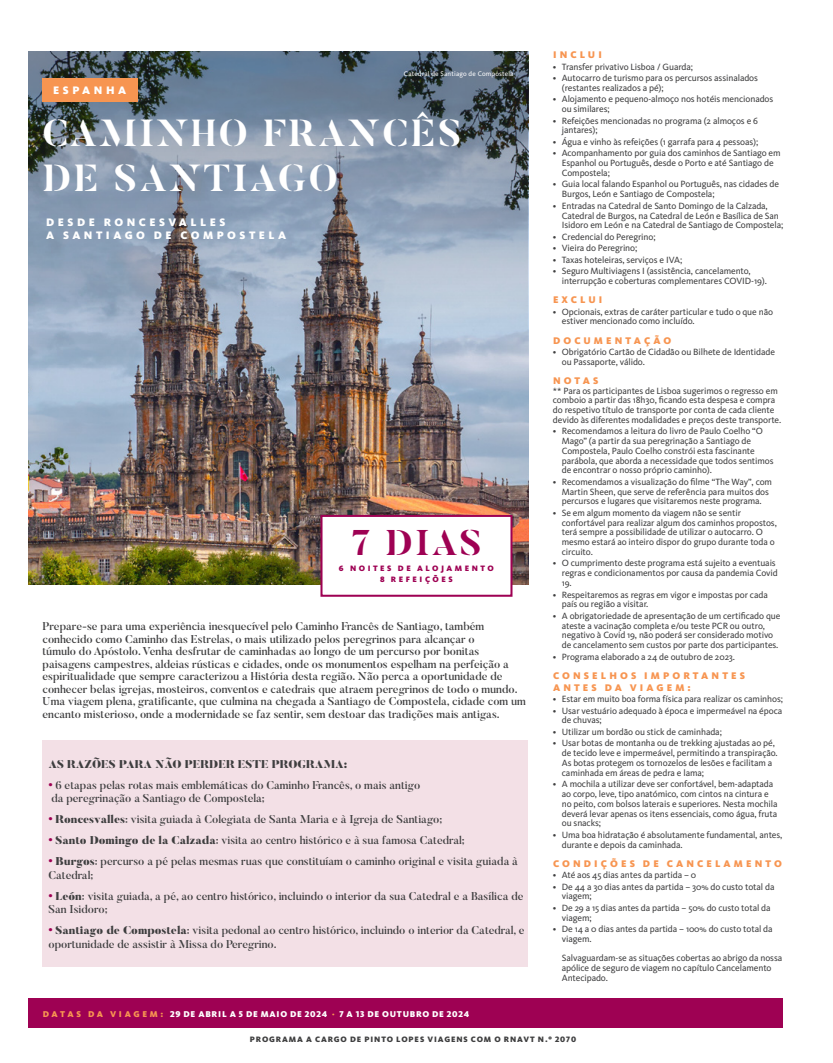
<style>
.page{position:relative;width:833px;height:1063px;background:#fff}
.page>*{position:absolute;margin:0;border:0;box-sizing:border-box;transform-origin:0 0}
.Titulo_branco{font:700 37.5px/45px "Butler Stencil";letter-spacing:.075em;color:#fff}
.Selo_Dias{font:700 35.5px "Butler Stencil";color:#9e0153}
.Texto_Intro{font:500 11.25px/12.5px "Butler";color:#3e3e3f}
.INFO_EXTRA{font:900 11.25px "Kievit OT";letter-spacing:.31em;color:#fff}
.Texto_Intro-2{font:900 11.25px "Butler";color:#3e3e3f}
.Localizacao{font:900 11.25px "Kievit OT";letter-spacing:.31em;color:#fff}
.Bullets_Titulo{font:900 10px/12px "Kievit OT";letter-spacing:.31em;color:#f79551}
.Bullets_Titulo-2{font:9.38px/9.8px "Kievit OT";letter-spacing:-.01em;color:#3e3e3f}
.Datas_Titulo{font:900 8.75px "Kievit OT";letter-spacing:.085em;color:#fff}
.Numero_Pagina{font:900 8.12px "Kievit OT";letter-spacing:.11em;color:#3e3e3f}
.Selo_alojamneto_refeicoes{font:900 8.12px/11.2px "Kievit OT";letter-spacing:.31em;color:#9e0153;text-align:center}
.Legenda{font:6.88px "Kievit OT";letter-spacing:.025em;color:#fff}
.s1{font-family:"Kievit OT";font-weight:900;font-size:15px;color:#9e0153}
.s2{font-weight:900}
.s3{color:#f79551}
</style>
<div class="page">
<img style="left:29px;top:51px;width:499px;height:535px">
<div style="left:29px;top:999px;width:754px;height:29px;background:#9e0153"></div>
<div style="left:43px;top:79px;width:95px;height:23px;background:#f79551"></div>
<div style="left:320px;top:515px;width:192px;height:82px;background:#fff;border:2px solid #9e0153"></div>
<div style="left:43px;top:741px;width:485px;height:226px;background:#f3e0e6"></div>
<p class="Localizacao" style="left:53px;top:84px;width:74px">ESPANHA</p>
<p class="Legenda" style="left:404px;top:69px;width:111px">Catedral de Santiago de Compostela</p>
<p class="Titulo_branco" style="left:43px;top:111px;width:420px">CAMINHO FRANCÊS<br>DE SANTIAGO</p>
<p class="INFO_EXTRA" style="left:46px;top:215px;width:181px">DESDE RONCESVALLES</p>
<p class="INFO_EXTRA" style="left:46px;top:229px;width:242px">A SANTIAGO DE COMPOSTELA</p>
<p class="Selo_Dias" style="left:351px;top:520px;width:132px">7 DIAS</p>
<p class="Selo_alojamneto_refeicoes" style="left:339px;top:562px;width:156px">6 NOITES DE ALOJAMENTO<br>8 REFEIÇÕES</p>
<p class="Texto_Intro" style="left:43px;top:620px;width:485px">Prepare-se para uma experiência inesquecível pelo Caminho Francês de Santiago, também conhecido como Caminho das Estrelas, o mais utilizado pelos peregrinos para alcançar o<br>túmulo do Apóstolo. Venha desfrutar de caminhadas ao longo de um percurso por bonitas paisagens campestres, aldeias rústicas e cidades, onde os monumentos espelham na perfeição a espiritualidade que sempre caracterizou a História desta região. Não perca a oportunidade de conhecer belas igrejas, mosteiros, conventos e catedrais que atraem peregrinos de todo o mundo.<br>Uma viagem plena, gratificante, que culmina na chegada a Santiago de Compostela, cidade com um encanto misterioso, onde a modernidade se faz sentir, sem destoar das tradições mais antigas.</p>
<p class="Texto_Intro-2" style="left:49px;top:757px;width:300px">AS RAZÕES PARA NÃO PERDER ESTE PROGRAMA:</p>
<p class="Texto_Intro" style="left:49px;top:779px;width:373px"><span class="s1">·</span> 6 etapas pelas rotas mais emblemáticas do Caminho Francês, o mais antigo</p>
<p class="Texto_Intro" style="left:51px;top:792px;width:215px">da peregrinação a Santiago de Compostela;</p>
<p class="Texto_Intro" style="left:49px;top:813px;width:395px"><span class="s1">·</span> <span class="s2">Roncesvalles</span>: visita guiada à Colegiata de Santa Maria e à Igreja de Santiago;</p>
<p class="Texto_Intro" style="left:49px;top:834px;width:417px"><span class="s1">·</span> <span class="s2">Santo Domingo de la Calzada</span>: visita ao centro histórico e à sua famosa Catedral;</p>
<p class="Texto_Intro" style="left:49px;top:855px;width:471px;line-height:13.5px"><span class="s1">·</span> <span class="s2">Burgos</span>: percurso a pé pelas mesmas ruas que constituíam o caminho original e visita guiada à<br>Catedral;</p>
<p class="Texto_Intro" style="left:49px;top:889px;width:476px;line-height:13.5px"><span class="s1">·</span> <span class="s2">León</span>: visita guiada, a pé, ao centro histórico, incluindo o interior da sua Catedral e a Basílica de<br>San Isidoro;</p>
<p class="Texto_Intro" style="left:49px;top:924px;width:477px;line-height:13.5px"><span class="s1">·</span> <span class="s2">Santiago de Compostela</span>: visita pedonal ao centro histórico, incluindo o interior da Catedral, e oportunidade de assistir à Missa do Peregrino.</p>
<p class="Datas_Titulo" style="left:43px;top:1008px;width:428px"><span class="s3">D A T A S D A V I A G E M :</span> 29 DE ABRIL A 5 DE MAIO DE 2024 <span class="s3">·</span> 7 A 13 DE OUTUBRO DE 2024</p>
<p class="Bullets_Titulo" style="left:553px;top:49px;width:50px">INCLUI</p>
<p class="Bullets_Titulo-2" style="left:553px;top:62px;width:142px">• Transfer privativo Lisboa / Guarda;</p>
<p class="Bullets_Titulo-2" style="left:562px;top:73px;width:198px;text-indent:-9px">• Autocarro de turismo para os percursos assinalados (restantes realizados a pé);</p>
<p class="Bullets_Titulo-2" style="left:562px;top:94px;width:213px;text-indent:-9px">• Alojamento e pequeno-almoço nos hotéis mencionados ou similares;</p>
<p class="Bullets_Titulo-2" style="left:562px;top:116px;width:198px;text-indent:-9px">• Refeições mencionadas no programa (2 almoços e 6 jantares);</p>
<p class="Bullets_Titulo-2" style="left:553px;top:137px;width:207px">• Água e vinho às refeições (1 garrafa para 4 pessoas);</p>
<p class="Bullets_Titulo-2" style="left:562px;top:148px;width:220px;text-indent:-9px">• Acompanhamento por guia dos caminhos de Santiago em<br>Espanhol ou Português, desde o Porto e até Santiago de<br>Compostela;</p>
<p class="Bullets_Titulo-2" style="left:562px;top:179px;width:219px;text-indent:-9px">• Guia local falando Espanhol ou Português, nas cidades de<br>Burgos, León e Santiago de Compostela;</p>
<p class="Bullets_Titulo-2" style="left:562px;top:201px;width:223px;text-indent:-9px">• Entradas na Catedral de Santo Domingo de la Calzada,<br>Catedral de Burgos, na Catedral de León e Basílica de San<br>Isidoro em León e na Catedral de Santiago de Compostela;</p>
<p class="Bullets_Titulo-2" style="left:553px;top:232px;width:104px">• Credencial do Peregrino;</p>
<p class="Bullets_Titulo-2" style="left:553px;top:243px;width:86px">• Vieira do Peregrino;</p>
<p class="Bullets_Titulo-2" style="left:553px;top:255px;width:131px">• Taxas hoteleiras, serviços e IVA;</p>
<p class="Bullets_Titulo-2" style="left:562px;top:266px;width:206px;text-indent:-9px">• Seguro Multiviagens I (assistência, cancelamento, interrupção e coberturas complementares COVID-19).</p>
<p class="Bullets_Titulo" style="left:553px;top:294px;width:51px">EXCLUI</p>
<p class="Bullets_Titulo-2" style="left:562px;top:307px;width:213px;text-indent:-9px">• Opcionais, extras de caráter particular e tudo o que não estiver mencionado como incluído.</p>
<p class="Bullets_Titulo" style="left:553px;top:334px;width:120px">DOCUMENTAÇÃO</p>
<p class="Bullets_Titulo-2" style="left:562px;top:347px;width:215px;text-indent:-9px">• Obrigatório Cartão de Cidadão ou Bilhete de Identidade ou Passaporte, válido.</p>
<p class="Bullets_Titulo" style="left:553px;top:374px;width:47px">NOTAS</p>
<p class="Bullets_Titulo-2" style="left:553px;top:386px;width:230px">** Para os participantes de Lisboa sugerimos o regresso em comboio a partir das 18h30, ficando esta despesa e compra do respetivo título de transporte por conta de cada cliente devido às diferentes modalidades e preços deste transporte.</p>
<p class="Bullets_Titulo-2" style="left:562px;top:426px;width:213px;text-indent:-9px">• Recomendamos a leitura do livro de Paulo Coelho “O Mago” (a partir da sua peregrinação a Santiago de Compostela, Paulo Coelho constrói esta fascinante parábola, que aborda a necessidade que todos sentimos de encontrar o nosso próprio caminho).</p>
<p class="Bullets_Titulo-2" style="left:562px;top:477px;width:212px;text-indent:-9px">• Recomendamos a visualização do filme “The Way”, com<br>Martin Sheen, que serve de referência para muitos dos percursos e lugares que visitaremos neste programa.</p>
<p class="Bullets_Titulo-2" style="left:562px;top:508px;width:216px;text-indent:-9px">• Se em algum momento da viagem não se sentir confortável para realizar algum dos caminhos propostos, terá sempre a possibilidade de utilizar o autocarro. O mesmo estará ao inteiro dispor do grupo durante toda o circuito.</p>
<p class="Bullets_Titulo-2" style="left:562px;top:558px;width:218px;text-indent:-9px">• O cumprimento deste programa está sujeito a eventuais regras e condicionamentos por causa da pandemia Covid<br>19.</p>
<p class="Bullets_Titulo-2" style="left:562px;top:589px;width:207px;text-indent:-9px">• Respeitaremos as regras em vigor e impostas por cada país ou região a visitar.</p>
<p class="Bullets_Titulo-2" style="left:562px;top:611px;width:220px;text-indent:-9px">• A obrigatoriedade de apresentação de um certificado que ateste a vacinação completa e/ou teste PCR ou outro, negativo à Covid 19, não poderá ser considerado motivo de cancelamento sem custos por parte dos participantes.</p>
<p class="Bullets_Titulo-2" style="left:553px;top:651px;width:184px">• Programa elaborado a 24 de outubro de 2023.</p>
<p class="Bullets_Titulo" style="left:553px;top:669px;width:194px">CONSELHOS IMPORTANTES<br>ANTES DA VIAGEM:</p>
<p class="Bullets_Titulo-2" style="left:553px;top:694px;width:231px">• Estar em muito boa forma física para realizar os caminhos;</p>
<p class="Bullets_Titulo-2" style="left:562px;top:706px;width:222px;text-indent:-9px">• Usar vestuário adequado à época e impermeável na época de chuvas;</p>
<p class="Bullets_Titulo-2" style="left:553px;top:727px;width:170px">• Utilizar um bordão ou stick de caminhada;</p>
<p class="Bullets_Titulo-2" style="left:562px;top:738px;width:217px;text-indent:-9px">• Usar botas de montanha ou de trekking ajustadas ao pé, de tecido leve e impermeável, permitindo a transpiração.<br>As botas protegem os tornozelos de lesões e facilitam a caminhada em áreas de pedra e lama;</p>
<p class="Bullets_Titulo-2" style="left:562px;top:779px;width:217px;text-indent:-9px">• A mochila a utilizar deve ser confortável, bem-adaptada ao corpo, leve, tipo anatómico, com cintos na cintura e no peito, com bolsos laterais e superiores. Nesta mochila deverá levar apenas os itens essenciais, como água, fruta ou snacks;</p>
<p class="Bullets_Titulo-2" style="left:562px;top:830px;width:222px;text-indent:-9px">• Uma boa hidratação é absolutamente fundamental, antes, durante e depois da caminhada.</p>
<p class="Bullets_Titulo" style="left:553px;top:857px;width:230px">CONDIÇÕES DE CANCELAMENTO</p>
<p class="Bullets_Titulo-2" style="left:553px;top:870px;width:145px">• Até aos 45 dias antes da partida – 0</p>
<p class="Bullets_Titulo-2" style="left:562px;top:882px;width:214px;text-indent:-9px">• De 44 a 30 dias antes da partida – 30% do custo total da viagem;</p>
<p class="Bullets_Titulo-2" style="left:562px;top:903px;width:210px;text-indent:-9px">• De 29 a 15 dias antes da partida – 50% do custo total da viagem;</p>
<p class="Bullets_Titulo-2" style="left:562px;top:924px;width:212px;text-indent:-9px">• De 14 a 0 dias antes da partida – 100% do custo total da viagem.</p>
<p class="Bullets_Titulo-2" style="left:562px;top:953px;width:222px">Salvaguardam-se as situações cobertas ao abrigo da nossa apólice de seguro de viagem no capítulo Cancelamento<br>Antecipado.</p>
<p class="Numero_Pagina" style="left:250px;top:1034px;width:328px">PROGRAMA A CARGO DE PINTO LOPES VIAGENS COM O RNAVT N.º 2070</p>
</div>
